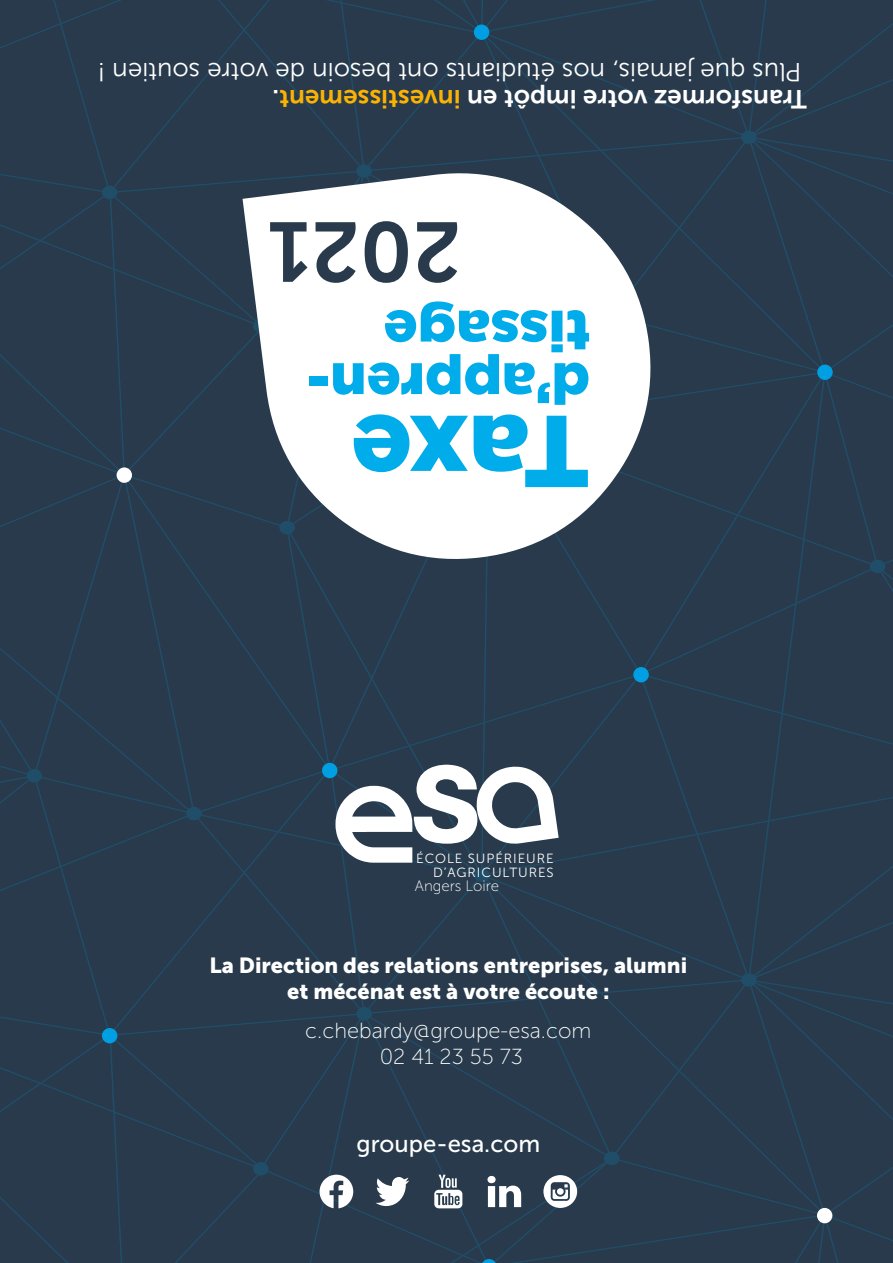
<style>
.page{position:relative;width:893px;height:1263px;background:#283a4b}
.page>*{position:absolute;margin:0;border:0;box-sizing:border-box;transform-origin:0 0}
.t1{font:900 102px "Gotham";color:#00ace9}
.t2{font:84px "Museo Sans 700";color:#283a4b}
.t3{font:900 57px/52.5px "Gotham";color:#00ace9}
.t4{font:26.1px "Museo Sans 300";color:#fff}
.t5{font:26.1px "Museo Sans 700";color:#fff}
.t6{font:23.85px "Museo Sans 500";color:#fff}
.t7{font:21.75px/26.1px "Museo Sans 900";color:#fff;text-align:center}
.t8{font:21.75px/26.1px "Museo Sans 100";color:#fff;text-align:center}
.t9{font:15px "Museo Sans 100";color:#fff}
.t10{font:13.35px/14.1px "Museo Sans 300";letter-spacing:.07em;color:#fff;text-align:right}
.s1{color:#fab303}
</style>
<div class="page">
<div style="left:817px;top:365px;width:16px;height:15px;background:#009fe3;border-radius:50%"></div>
<div style="left:474px;top:25px;width:15px;height:15px;background:#009fe3;border-radius:50%"></div>
<svg style="left:243px;top:168px;width:412px;height:396px"></svg>
<div style="left:322px;top:763px;width:15px;height:15px;background:#009fe3;border-radius:50%"></div>
<p class="t4" style="left:801px;top:86px;width:705px;rotate:-180deg">Plus que jamais, nos étudiants ont besoin de votre soutien !</p>
<p class="t5" style="left:807px;top:113px;width:536px;rotate:-180deg">Transformez votre impôt en <span class="s1">investissement</span>.</p>
<h2 class="t2" style="left:461px;top:298px;width:195px;rotate:-180deg">2021</h2>
<h3 class="t3" style="left:590px;top:411px;width:285px;rotate:-180deg">d’appren&shy;tissage</h3>
<h1 class="t1" style="left:590px;top:511px;width:241px;rotate:-180deg">Taxe</h1>
<p class="t10" style="left:416px;top:851px;width:139px">ÉCOLE SUPÉRIEURE<br>D’AGRICULTURES</p>
<p class="t9" style="left:415px;top:878px;width:86px">Angers Loire</p>
<p class="t7" style="left:209px;top:952px;width:479px">La Direction des relations entreprises, alumni et mécénat est à votre écoute :</p>
<p class="t8" style="left:305px;top:1017px;width:288px">c.chebardy@groupe-esa.com<br>02 41 23 55 73</p>
<p class="t6" style="left:356px;top:1130px;width:185px">groupe-esa.com</p>
</div>
